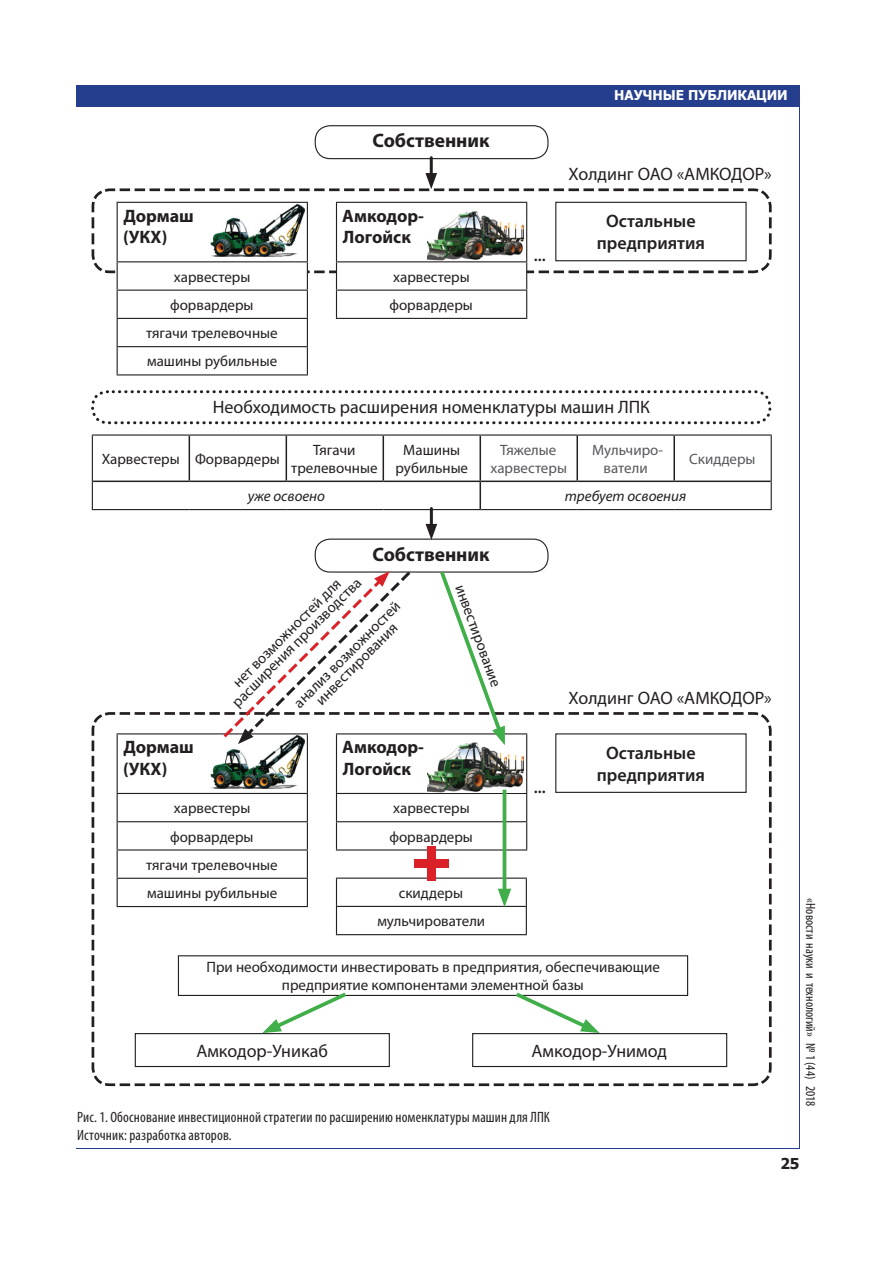
<style>
.page{position:relative;width:893px;height:1276px;background:#fff}
.page>*{position:absolute;margin:0;border:0;box-sizing:border-box;transform-origin:0 0}
.t1{font:700 19.5px "Myriad Pro";color:#231f20}
.t2{font:18px "Myriad Pro";color:#231f20}
.t3{font:700 18px/21.6px "Myriad Pro";color:#231f20}
.t4{font:600 18px/21.6px "Myriad Pro";color:#231f20;text-align:center}
.t5{font:600 16.5px "Myriad Pro";color:#231f20}
.t6{font:15px/28.2px "Myriad Pro";color:#231f20;text-align:center}
.t7{font:condensed 15px/18px "Myriad Pro";letter-spacing:.01em;color:#231f20}
.t8{font:15px/18px "Myriad Pro";color:#57585a;text-align:center}
.t9{font:italic 15px "Myriad Pro";color:#231f20}
.t10{font:700 15px "Tahoma";color:#231f20}
.t11{font:condensed 13.5px "Myriad Pro";color:#231f20}
.t12{font:700 13.5px "Tahoma";color:#fff}
</style>
<div class="page">
<hr style="left:77px;top:1147px;width:722px;height:1px;background:#253f8e">
<hr style="left:799px;top:85px;width:1px;height:1063px;background:#253f8e">
<div style="left:77px;top:85px;width:722px;height:21px;background:#253f8e"></div>
<svg style="left:91px;top:188px;width:681px;height:86px"></svg>
<svg style="left:91px;top:712px;width:681px;height:375px"></svg>
<div style="left:315px;top:125px;width:234px;height:34px;border:1px solid #231f20;border-radius:15px"></div>
<div style="left:315px;top:538px;width:234px;height:34px;border:1px solid #231f20;border-radius:15px"></div>
<hr style="left:430px;top:158px;width:3px;height:21px;background:#231f20">
<svg style="left:117px;top:173px;width:627px;height:18px"></svg>
<hr style="left:430px;top:508px;width:3px;height:21px;background:#231f20">
<svg style="left:425px;top:524px;width:12px;height:16px"></svg>
<div style="left:91px;top:390px;width:680px;height:34px;border:3px dashed #231f20;border-radius:15px"></div>
<hr style="left:189px;top:435px;width:1px;height:45px;background:#231f20">
<hr style="left:286px;top:435px;width:1px;height:45px;background:#231f20">
<hr style="left:383px;top:435px;width:1px;height:45px;background:#231f20">
<hr style="left:479px;top:435px;width:2px;height:45px;background:#231f20">
<hr style="left:576px;top:435px;width:2px;height:45px;background:#231f20">
<hr style="left:673px;top:435px;width:2px;height:45px;background:#231f20">
<hr style="left:93px;top:480px;width:96px;height:2px;background:#231f20">
<hr style="left:189px;top:480px;width:97px;height:2px;background:#231f20">
<hr style="left:286px;top:480px;width:97px;height:2px;background:#231f20">
<hr style="left:383px;top:480px;width:97px;height:2px;background:#231f20">
<hr style="left:480px;top:480px;width:97px;height:2px;background:#231f20">
<hr style="left:479px;top:482px;width:2px;height:27px;background:#231f20">
<hr style="left:577px;top:480px;width:97px;height:2px;background:#231f20">
<hr style="left:674px;top:480px;width:97px;height:2px;background:#231f20">
<hr style="left:92px;top:434px;width:97px;height:1px;background:#231f20">
<hr style="left:92px;top:435px;width:1px;height:46px;background:#231f20">
<hr style="left:189px;top:434px;width:97px;height:1px;background:#231f20">
<hr style="left:286px;top:434px;width:97px;height:1px;background:#231f20">
<hr style="left:383px;top:434px;width:97px;height:1px;background:#231f20">
<hr style="left:480px;top:434px;width:97px;height:1px;background:#231f20">
<hr style="left:577px;top:434px;width:97px;height:1px;background:#231f20">
<hr style="left:674px;top:434px;width:98px;height:1px;background:#231f20">
<hr style="left:771px;top:435px;width:1px;height:46px;background:#231f20">
<svg style="left:92px;top:481px;width:1px;height:28px"></svg>
<svg style="left:771px;top:481px;width:1px;height:28px"></svg>
<hr style="left:92px;top:509px;width:97px;height:1px;background:#231f20">
<hr style="left:189px;top:509px;width:97px;height:1px;background:#231f20">
<hr style="left:286px;top:509px;width:97px;height:1px;background:#231f20">
<hr style="left:383px;top:509px;width:97px;height:1px;background:#231f20">
<hr style="left:480px;top:509px;width:97px;height:1px;background:#231f20">
<hr style="left:577px;top:509px;width:97px;height:1px;background:#231f20">
<hr style="left:674px;top:509px;width:98px;height:1px;background:#231f20">
<div style="left:178px;top:955px;width:510px;height:41px;border:1px solid #231f20"></div>
<div style="left:135px;top:1033px;width:255px;height:34px;border:1px solid #231f20"></div>
<div style="left:472px;top:1033px;width:255px;height:34px;border:1px solid #231f20"></div>
<svg style="left:117px;top:202px;width:629px;height:173px"></svg>
<hr style="left:336px;top:318px;width:191px;height:1px;background:#231f20">
<img style="left:427px;top:204px;width:96px;height:56px">
<hr style="left:336px;top:934px;width:191px;height:1px;background:#231f20">
<svg style="left:117px;top:567px;width:627px;height:367px"></svg>
<svg style="left:262px;top:989px;width:88px;height:44px"></svg>
<svg style="left:512px;top:989px;width:88px;height:44px"></svg>
<p class="t3" style="left:123px;top:204px;width:72px">Дормаш (УКХ)</p>
<p class="t6" style="left:146px;top:262px;width:133px">харвестеры форвардеры<br>тягачи трелевочные машины рубильные</p>
<h1 class="t1" style="left:373px;top:128px;width:118px">Собственник</h1>
<p class="t3" style="left:342px;top:204px;width:83px">Амкодор-<br>Логойск</p>
<p class="t6" style="left:389px;top:262px;width:85px;text-align:left">харвестеры форвардеры</p>
<p class="t12" style="left:614px;top:86px;width:175px">Научные публикации</p>
<p class="t5" style="left:534px;top:245px;width:13px">...</p>
<p class="t2" style="left:569px;top:163px;width:205px">Холдинг ОАО «АМКОДОР»</p>
<p class="t4" style="left:597px;top:210px;width:110px">Остальные предприятия</p>
<p class="t2" style="left:213px;top:395px;width:439px">Необходимость расширения номенклатуры машин ЛПК</p>
<p class="t6" style="left:102px;top:444px;width:180px">Харвестеры Форвардеры</p>
<p class="t6" style="left:291px;top:440px;width:88px;line-height:18px">Тягачи трелевочные</p>
<p class="t6" style="left:396px;top:440px;width:74px;line-height:18px">Машины рубильные</p>
<p class="t8" style="left:490px;top:440px;width:78px">Тяжелые харвестеры</p>
<p class="t8" style="left:592px;top:440px;width:72px">Мульчиро&shy;ватели</p>
<p class="t8" style="left:689px;top:449px;width:68px">Скиддеры</p>
<p class="t9" style="left:248px;top:487px;width:79px">уже освоено</p>
<p class="t9" style="left:565px;top:487px;width:123px">требует освоения</p>
<h1 class="t1" style="left:373px;top:541px;width:118px">Собственник</h1>
<p class="t6" style="left:220px;top:690px;width:178px;line-height:13.5px;rotate:-45deg">нет возможностей для расширения производства</p>
<p class="t6" style="left:291px;top:700px;width:145px;line-height:13.5px;rotate:-45deg">анализ возможностей инвестирования</p>
<p class="t6" style="left:473px;top:580px;width:109px;rotate:70deg">инвестирование</p>
<p class="t2" style="left:569px;top:687px;width:205px">Холдинг ОАО «АМКОДОР»</p>
<p class="t3" style="left:123px;top:736px;width:72px">Дормаш (УКХ)</p>
<p class="t6" style="left:146px;top:794px;width:133px">харвестеры форвардеры<br>тягачи трелевочные машины рубильные</p>
<p class="t3" style="left:342px;top:736px;width:83px">Амкодор-<br>Логойск</p>
<p class="t6" style="left:389px;top:794px;width:85px;text-align:left">харвестеры форвардеры</p>
<p class="t6" style="left:377px;top:878px;width:109px">скиддеры мульчирователи</p>
<p class="t5" style="left:534px;top:777px;width:13px">...</p>
<p class="t4" style="left:597px;top:742px;width:110px">Остальные предприятия</p>
<p class="t6" style="left:206px;top:958px;width:455px;line-height:18px">При необходимости инвестировать в предприятия, обеспечивающие предприятие компонентами элементной базы</p>
<p class="t2" style="left:196px;top:1039px;width:133px">Амкодор-Уникаб</p>
<p class="t2" style="left:531px;top:1039px;width:137px">Амкодор-Унимод</p>
<p class="t7" style="left:77px;top:1107px;width:474px">Рис. 1. Обоснование инвестиционной стратегии по расширению номенклатуры машин для ЛПК<br>Источник: разработка авторов.</p>
<p class="t11" style="left:819px;top:898px;width:209px;rotate:90deg">«Новости науки и технологий» № 1 (44) 2018</p>
<p class="t10" style="left:780px;top:1153px;width:21px">25</p>
</div>
